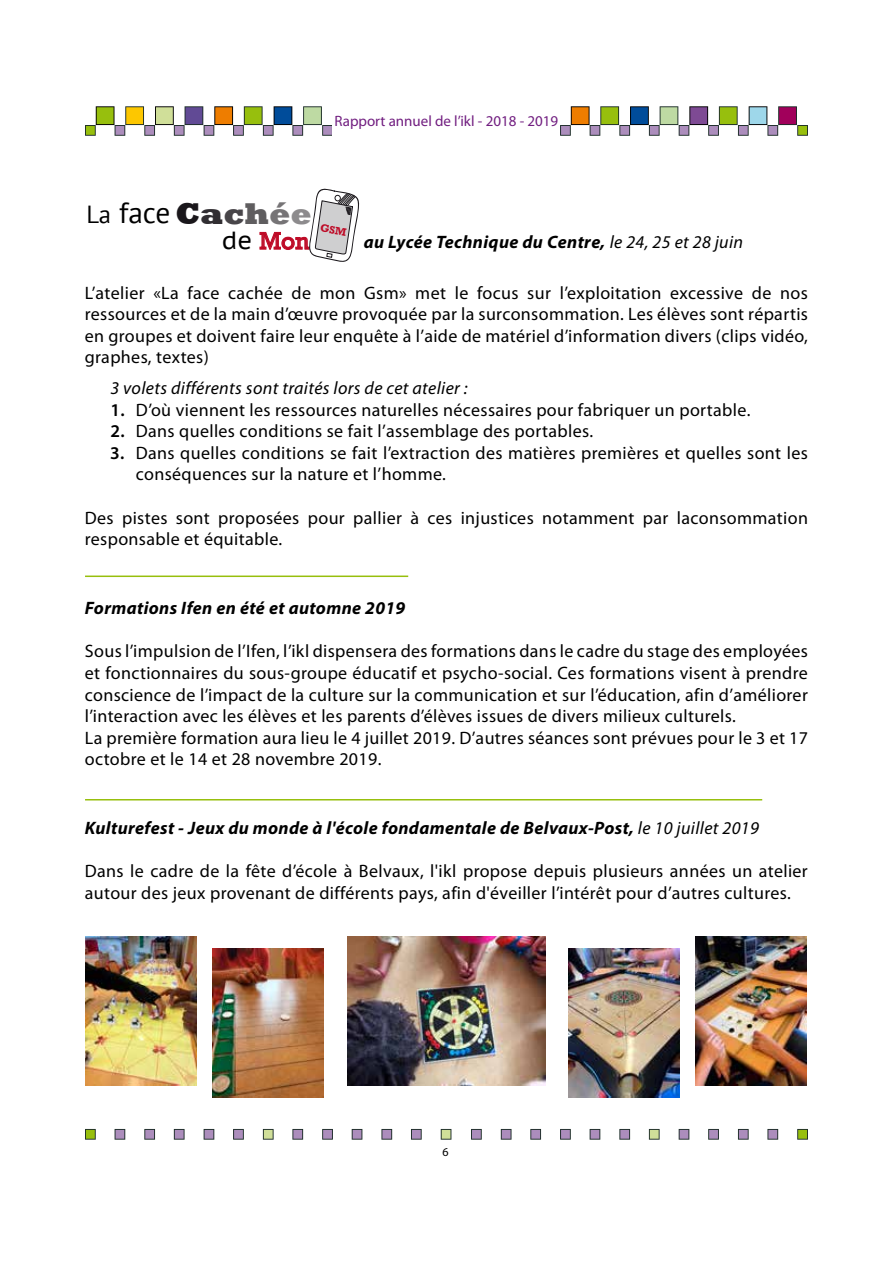
<style>
.page{position:relative;width:893px;height:1263px;background:#fff}
.page>*{position:absolute;margin:0;border:0;box-sizing:border-box;transform-origin:0 0}
.t1{font:29.25px "PT Sans";color:#000}
.t2{font:24.75px "Rockwell";color:#be0a26}
.t3{font:18px/21.6px "Myriad Pro";letter-spacing:.02em;color:#000}
.t4{font:italic 700 18px "Myriad Pro";letter-spacing:.02em;color:#000}
.t5{font:italic 18px "Myriad Pro";letter-spacing:.02em;color:#000}
.t6{font:15px "Myriad Pro";color:#711e80}
.t7{font:12px "Myriad Pro";color:#000}
.s1{font-size:24.75px}
.s2{font-family:"Rockwell";font-weight:800;font-size:30.9px;color:#1a171b}
.s3{font-family:"Rockwell";font-weight:800;font-size:30.9px;color:#312e32}
.s4{font-family:"Rockwell";font-weight:800;font-size:30.9px;color:#484549}
.s5{font-family:"Rockwell";font-weight:800;font-size:30.9px;color:#5f5d5f}
.s6{font-family:"Rockwell";font-weight:800;font-size:30.9px;color:#767476}
.s7{font-family:"Rockwell";font-weight:800;font-size:30.9px;color:#8d8b8d}
.s8{font-family:"PT Sans Caption";color:#000}
.s9{font-weight:400}
.s10{font-weight:600}
</style>
<div class="page">
<svg style="left:85px;top:106px;width:723px;height:30px"></svg>
<svg style="left:85px;top:1129px;width:11px;height:11px"></svg>
<svg style="left:115px;top:1129px;width:10px;height:11px"></svg>
<svg style="left:144px;top:1129px;width:11px;height:11px"></svg>
<svg style="left:174px;top:1129px;width:11px;height:11px"></svg>
<svg style="left:204px;top:1129px;width:10px;height:11px"></svg>
<svg style="left:233px;top:1129px;width:11px;height:11px"></svg>
<svg style="left:263px;top:1129px;width:11px;height:11px"></svg>
<svg style="left:292px;top:1129px;width:11px;height:11px"></svg>
<svg style="left:322px;top:1129px;width:11px;height:11px"></svg>
<svg style="left:352px;top:1129px;width:10px;height:11px"></svg>
<svg style="left:381px;top:1129px;width:11px;height:11px"></svg>
<svg style="left:411px;top:1129px;width:11px;height:11px"></svg>
<svg style="left:441px;top:1129px;width:10px;height:11px"></svg>
<svg style="left:471px;top:1129px;width:11px;height:11px"></svg>
<svg style="left:501px;top:1129px;width:10px;height:11px"></svg>
<svg style="left:530px;top:1129px;width:11px;height:11px"></svg>
<svg style="left:560px;top:1129px;width:11px;height:11px"></svg>
<svg style="left:590px;top:1129px;width:10px;height:11px"></svg>
<svg style="left:619px;top:1129px;width:11px;height:11px"></svg>
<svg style="left:649px;top:1129px;width:11px;height:11px"></svg>
<svg style="left:679px;top:1129px;width:10px;height:11px"></svg>
<svg style="left:708px;top:1129px;width:11px;height:11px"></svg>
<svg style="left:738px;top:1129px;width:11px;height:11px"></svg>
<svg style="left:767px;top:1129px;width:11px;height:11px"></svg>
<svg style="left:797px;top:1129px;width:11px;height:11px"></svg>
<div style="left:333px;top:103px;width:227px;height:34px;background:#fff"></div>
<hr style="left:85px;top:575px;width:323px;height:2px;background:#97bf0d">
<hr style="left:85px;top:799px;width:677px;height:1px;background:#97bf0d">
<img style="left:85px;top:937px;width:112px;height:149px">
<img style="left:212px;top:948px;width:112px;height:149px">
<img style="left:568px;top:948px;width:112px;height:149px">
<img style="left:695px;top:937px;width:112px;height:149px">
<img style="left:347px;top:937px;width:199px;height:149px">
<svg style="left:259px;top:188px;width:101px;height:74px"></svg>
<p class="t6" style="left:334px;top:111px;width:225px">Rapport annuel de l’ikl - 2018 - 2019</p>
<h1 class="t1" style="left:86px;top:194px;width:227px"><span class="s1">La</span> face <span class="s2">C</span><span class="s3">a</span><span class="s4">c</span><span class="s5">h</span><span class="s6">é</span><span class="s7">e</span></h1>
<h2 class="t2" style="left:222px;top:227px;width:89px"><span class="s8">de</span> Mon</h2>
<p class="t4" style="left:364px;top:231px;width:381px">au Lycée Technique du Centre, <span class="s9">le 24, 25 et 28 juin</span></p>
<p class="t3" style="left:85px;top:281px;width:725px;text-align:justify">L’atelier «La face cachée de mon Gsm» met le focus sur l’exploitation excessive de nos ressources et de la main d’œuvre provoquée par la surconsommation. Les élèves sont répartis en groupes et doivent faire leur enquête à l’aide de matériel d’information divers (clips vidéo, graphes, textes)</p>
<p class="t5" style="left:110px;top:377px;width:359px">3 volets différents sont traités lors de cet atelier :</p>
<p class="t3" style="left:110px;top:398px;width:642px"><span class="s10">1.</span> D’où viennent les ressources naturelles nécessaires pour fabriquer un portable.</p>
<p class="t3" style="left:110px;top:420px;width:484px"><span class="s10">2.</span> Dans quelles conditions se fait l’assemblage des portables.</p>
<p class="t3" style="left:136px;top:442px;width:673px;text-indent:-26px"><span class="s10">3.</span> Dans quelles conditions se fait l’extraction des matières premières et quelles sont les conséquences sur la nature et l’homme.</p>
<p class="t3" style="left:85px;top:506px;width:725px">Des pistes sont proposées pour pallier à ces injustices notamment par laconsommation responsable et équitable.</p>
<p class="t4" style="left:85px;top:596px;width:322px">Formations Ifen en été et automne 2019</p>
<p class="t3" style="left:85px;top:640px;width:725px">Sous l’impulsion de l’Ifen, l’ikl dispensera des formations dans le cadre du stage des employées et fonctionnaires du sous-groupe éducatif et psycho-social. Ces formations visent à prendre conscience de l’impact de la culture sur la communication et sur l’éducation, afin d’améliorer l’interaction avec les élèves et les parents d’élèves issues de divers milieux culturels.<br>La première formation aura lieu le 4 juillet 2019. D’autres séances sont prévues pour le 3 et 17 octobre et le 14 et 28 novembre 2019.</p>
<p class="t4" style="left:85px;top:816px;width:676px">Kulturefest - Jeux du monde à l'école fondamentale de Belvaux-Post, <span class="s9">le 10 juillet 2019</span></p>
<p class="t3" style="left:85px;top:860px;width:724px">Dans le cadre de la fête d’école à Belvaux, l'ikl propose depuis plusieurs années un atelier autour des jeux provenant de différents pays, afin d'éveiller l’intérêt pour d’autres cultures.</p>
<p class="t7" style="left:443px;top:1145px;width:8px">6</p>
</div>
